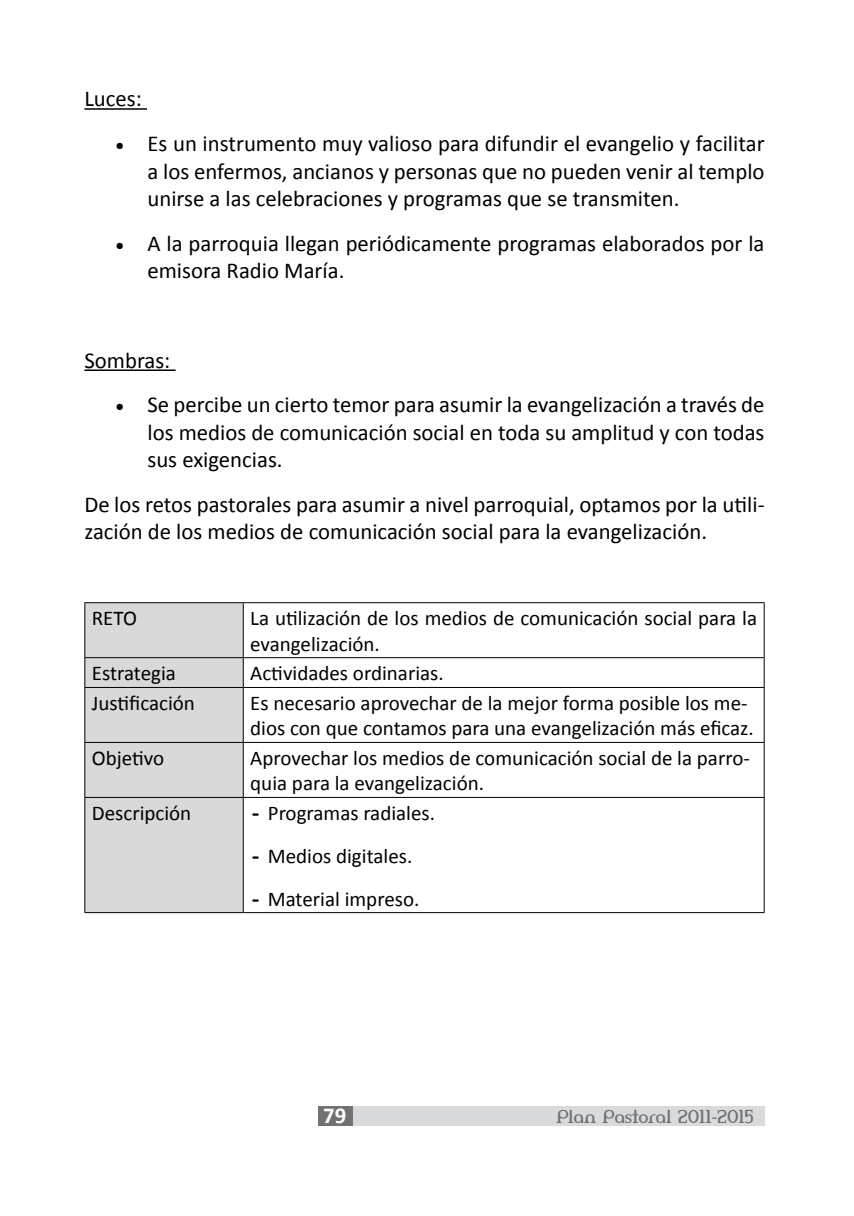
<style>
.page{position:relative;width:854px;height:1216px;background:#fff}
.page>*{position:absolute;margin:0;border:0;box-sizing:border-box;transform-origin:0 0}
.t1{font:22.75px/27.3px "Calibri";color:#000;text-align:justify}
.t2{font:700 22.75px "Calibri";color:#fff}
.t3{font:21px/25.2px "Calibri";color:#000}
.t4{font:17.5px "Amerika";color:#707172}
.s1{font-family:"Arial Rounded MT Bold"}
</style>
<div class="page">
<div style="left:352px;top:1106px;width:412px;height:19px;background:#d9dadb"></div>
<div style="left:318px;top:1106px;width:35px;height:19px;background:#707172"></div>
<hr style="left:84px;top:108px;width:63px;height:2px;background:#000">
<hr style="left:84px;top:369px;width:91px;height:2px;background:#000">
<div style="left:85px;top:603px;width:158px;height:309px;background:#d9d9d9"></div>
<svg style="left:244px;top:603px;width:519px;height:194px"></svg>
<hr style="left:84px;top:602px;width:159px;height:1px;background:#000">
<hr style="left:84px;top:603px;width:1px;height:54px;background:#000">
<hr style="left:243px;top:602px;width:521px;height:1px;background:#000">
<hr style="left:243px;top:603px;width:1px;height:54px;background:#000">
<hr style="left:763px;top:603px;width:1px;height:54px;background:#000">
<hr style="left:84px;top:657px;width:159px;height:1px;background:#000">
<svg style="left:84px;top:658px;width:1px;height:29px"></svg>
<hr style="left:243px;top:657px;width:521px;height:1px;background:#000">
<svg style="left:243px;top:658px;width:1px;height:29px"></svg>
<svg style="left:763px;top:658px;width:1px;height:29px"></svg>
<hr style="left:84px;top:687px;width:159px;height:1px;background:#000">
<hr style="left:84px;top:688px;width:1px;height:54px;background:#000">
<hr style="left:243px;top:687px;width:521px;height:1px;background:#000">
<hr style="left:243px;top:688px;width:1px;height:54px;background:#000">
<hr style="left:763px;top:688px;width:1px;height:54px;background:#000">
<hr style="left:84px;top:742px;width:159px;height:1px;background:#000">
<hr style="left:84px;top:742px;width:1px;height:55px;background:#000">
<hr style="left:243px;top:742px;width:521px;height:1px;background:#000">
<hr style="left:243px;top:742px;width:1px;height:55px;background:#000">
<hr style="left:763px;top:742px;width:1px;height:55px;background:#000">
<hr style="left:84px;top:797px;width:159px;height:1px;background:#000">
<hr style="left:84px;top:797px;width:1px;height:115px;background:#000">
<hr style="left:243px;top:797px;width:521px;height:1px;background:#000">
<hr style="left:243px;top:797px;width:1px;height:115px;background:#000">
<hr style="left:763px;top:797px;width:1px;height:115px;background:#000">
<hr style="left:84px;top:912px;width:159px;height:1px;background:#000">
<hr style="left:243px;top:912px;width:521px;height:1px;background:#000">
<p class="t1" style="left:84px;top:84px;width:59px">Luces:</p>
<p class="t1" style="left:147px;top:129px;width:618px;text-indent:-32px">• Es un instrumento muy valioso para difundir el evangelio y facilitar a los enfermos, ancianos y personas que no pueden venir al templo unirse a las celebraciones y programas que se transmiten.</p>
<p class="t1" style="left:147px;top:228px;width:618px;text-indent:-32px">• A la parroquia llegan periódicamente programas elaborados por la emisora Radio María.</p>
<p class="t1" style="left:84px;top:345px;width:87px">Sombras:</p>
<p class="t1" style="left:147px;top:390px;width:618px;text-indent:-32px">• Se percibe un cierto temor para asumir la evangelización a través de los medios de comunicación social en toda su amplitud y con todas sus exigencias.</p>
<p class="t1" style="left:84px;top:489px;width:681px">De los retos pastorales para asumir a nivel parroquial, optamos por la utili&shy;zación de los medios de comunicación social para la evangelización.</p>
<p class="t3" style="left:92px;top:605px;width:47px">RETO</p>
<p class="t3" style="left:250px;top:605px;width:508px">La utilización de los medios de comunicación social para la evangelización.</p>
<p class="t3" style="left:92px;top:660px;width:86px">Estrategia</p>
<p class="t3" style="left:250px;top:660px;width:195px">Actividades ordinarias.</p>
<p class="t3" style="left:92px;top:689px;width:105px">Justificación</p>
<p class="t3" style="left:250px;top:689px;width:505px">Es necesario aprovechar de la mejor forma posible los me&shy;dios con que contamos para una evangelización más eficaz.</p>
<p class="t3" style="left:92px;top:744px;width:74px">Objetivo</p>
<p class="t3" style="left:250px;top:744px;width:501px">Aprovechar los medios de comunicación social de la parro&shy;quia para la evangelización.</p>
<p class="t3" style="left:92px;top:799px;width:101px">Descripción</p>
<p class="t3" style="left:252px;top:799px;width:184px"><span class="s1">-</span> Programas radiales.</p>
<p class="t3" style="left:252px;top:842px;width:162px"><span class="s1">-</span> Medios digitales.</p>
<p class="t3" style="left:252px;top:885px;width:169px"><span class="s1">-</span> Material impreso.</p>
<p class="t2" style="left:323px;top:1101px;width:25px">79</p>
<p class="t4" style="left:556px;top:1104px;width:198px">Plan Pastoral 2011-2015</p>
</div>
